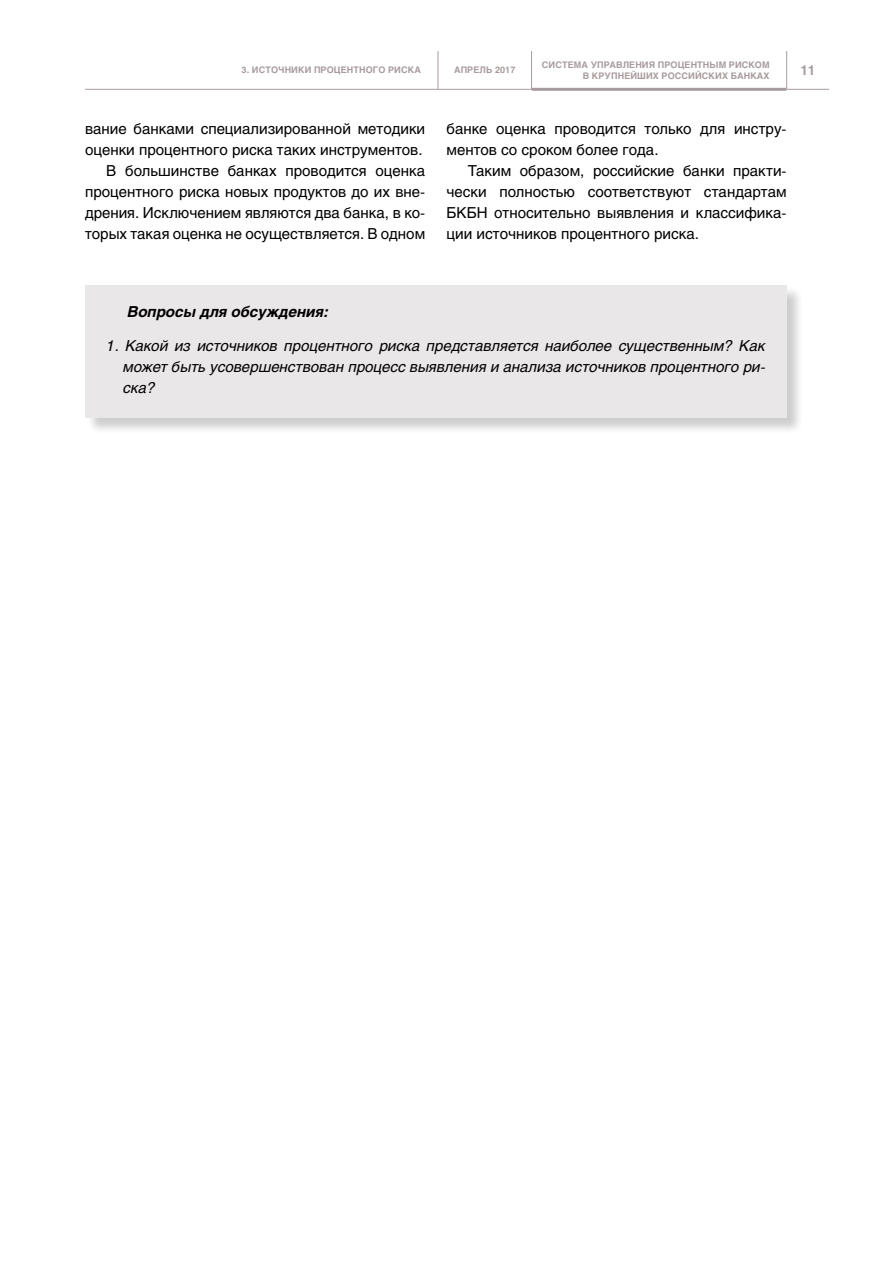
<style>
.page{position:relative;width:893px;height:1263px;background:#fff}
.page>*{position:absolute;margin:0;border:0;box-sizing:border-box;transform-origin:0 0}
.t1{font:15px/21px "Helios";color:#000}
.t2{font:italic 15px/21px "Helios";color:#000;text-align:justify}
.t3{font:italic 700 15px "Helios";color:#000}
.t4{font:700 13.5px "Helios";color:#a89b9d}
.t5{font:700 9px/10.8px "Helios";letter-spacing:.01em;color:#a89b9d;text-align:right}
</style>
<div class="page">
<hr style="left:438px;top:51px;width:1px;height:38px;background:#a89b9d">
<hr style="left:531px;top:51px;width:1px;height:38px;background:#a89b9d">
<hr style="left:786px;top:51px;width:1px;height:38px;background:#a89b9d">
<hr style="left:85px;top:89px;width:353px;height:1px;background:#a89b9d">
<hr style="left:438px;top:89px;width:94px;height:1px;background:#a89b9d">
<hr style="left:786px;top:89px;width:43px;height:1px;background:#a89b9d">
<hr style="left:532px;top:88px;width:254px;height:3px;background:#a89b9d">
<div style="left:86px;top:285px;width:718px;height:150px;background:#000;opacity:.2"></div>
<div style="left:85px;top:285px;width:702px;height:133px;background:#eae7e8"></div>
<p class="t5" style="left:242px;top:65px;width:179px">3. Источники процентного риска</p>
<p class="t5" style="left:454px;top:65px;width:63px">АПРЕЛЬ 2017</p>
<p class="t5" style="left:542px;top:59px;width:63px">Система упра</p>
<p class="t5" style="left:583px;top:59px;width:188px">вления процентным риском<br>в крупнейших российских банках</p>
<p class="t4" style="left:800px;top:62px;width:17px">11</p>
<p class="t1" style="left:85px;top:118px;width:342px;text-align:right">вание банками специализированной методики оценки процентного риска таких инструментов.<br>В большинстве банках проводится оценка процентного риска новых продуктов до их вне&shy;дрения. Исключением являются два банка, в ко&shy;торых такая оценка не осуществляется. В одном</p>
<p class="t1" style="left:446px;top:118px;width:342px">банке оценка проводится только для инстру&shy;ментов со сроком более года.</p>
<p class="t1" style="left:446px;top:160px;width:342px;text-align:justify;text-indent:21px">Таким образом, российские банки практи&shy;чески полностью соответствуют стандартам БКБН относительно выявления и классифика&shy;ции источников процентного риска.</p>
<p class="t3" style="left:128px;top:302px;width:203px">Вопросы для обсуждения:</p>
<p class="t2" style="left:123px;top:335px;width:644px;text-indent:-17px">1. Какой из источников процентного риска представляется наиболее существенным? Как может быть усовершенствован процесс выявления и анализа источников процентного ри‑ ска?</p>
</div>
